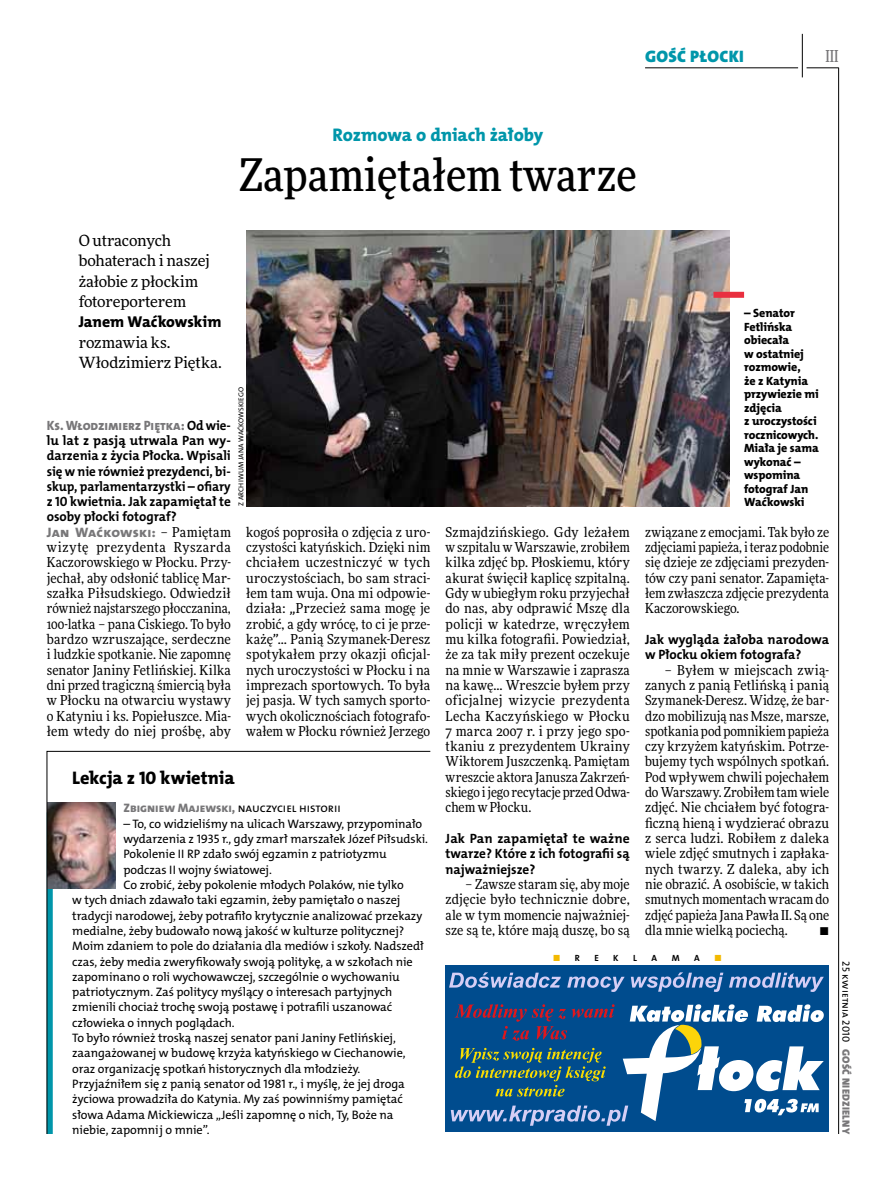
<style>
.page{position:relative;width:893px;height:1191px;background:#fff}
.page>*{position:absolute;margin:0;border:0;box-sizing:border-box;transform-origin:0 0}
.t1{font:500 45px "Freeday Narrow";color:#000}
.t2{font:18.3px "The Mix HP8 Ex Bld";letter-spacing:-.01em;color:#0096aa}
.t3{font:18.3px "The Mix HP8 Ex Bld";letter-spacing:-.005em;color:#000}
.t4{font:16.65px "The Mix HP9 Blk";letter-spacing:.02em;color:#0096aa}
.t5{font:500 16.5px "Freeday Narrow";color:#787779;scale:.9 1}
.t6{font:15.75px "The Mix HP8 Ex Bld";letter-spacing:-.005em;color:#000}
.t7{font:15.45px/20.4px "Freeday News";letter-spacing:-.01em;color:#000}
.t8{font:13.65px/15.3px "Freeday Narrow News";color:#000;text-align:justify}
.t9{font:13.65px "The Mix HP8 Ex Bld";letter-spacing:.015em;color:#787779}
.t10{font:13.5px/15.3px "The Mix HP7 Bld";color:#000;text-align:justify}
.t11{font:13.5px "The Mix HP8 Ex Bld";letter-spacing:-.005em;color:#787779;scale:.96 1}
.t12{font:12.3px "The Mix HP5 Plain";letter-spacing:-.005em;color:#000}
.t13{font:12px/13.5px "The Mix HP8 Ex Bld";letter-spacing:-.005em;color:#000}
.t14{font:10.5px "The Mix HP9 Blk";letter-spacing:.025em;color:#787779}
.t15{font:10.5px "The Mix HP5 Plain";color:#000}
.t16{font:9px "The Mix HP7 Bld";color:#000}
.t17{font:9px "The Mix HP7 Bld";color:#f3b900}
.t18{font:7.2px "The Mix HP5 Plain";letter-spacing:.015em;color:#000}
.s1{font-family:"The Mix HP7 Bld";color:#000}
.s2{font-family:"Freeday Narrow News";color:#000}
.s3{font-family:"The Mix HP5 Plain"}
.s4{font-family:"The Mix HP8 Ex Bld";color:#787779}
.s5{color:#000}
</style>
<div class="page">
<hr style="left:806px;top:68px;width:33px;height:1px;background:#000">
<hr style="left:645px;top:68px;width:153px;height:1px;background:#000">
<hr style="left:838px;top:68px;width:1px;height:1066px;background:#000">
<hr style="left:802px;top:34px;width:1px;height:43px;background:#000">
<div style="left:446px;top:965px;width:383px;height:167px;background:#004c8e"></div>
<svg style="left:449px;top:972px;width:375px;height:20px"></svg>
<svg style="left:451px;top:1004px;width:373px;height:121px"></svg>
<svg style="left:47px;top:751px;width:384px;height:383px"></svg>
<img style="left:246px;top:230px;width:483px;height:276px">
<div style="left:713px;top:292px;width:31px;height:6px;background:#e92f3f"></div>
<p class="t4" style="left:645px;top:46px;width:100px">GOŚĆ PŁOCKI</p>
<h2 class="t2" style="left:333px;top:123px;width:212px">Rozmowa o dniach żałoby</h2>
<h1 class="t1" style="left:239px;top:147px;width:399px">Zapamiętałem twarze</h1>
<p class="t5" style="left:825px;top:46px;width:16px">III</p>
<p class="t7" style="left:79px;top:230px;width:133px">O utraconych bohaterach i naszej żałobie z płockim fotoreporterem</p>
<p class="t6" style="left:79px;top:312px;width:143px">Janem Waćkowskim</p>
<p class="t7" style="left:79px;top:332px;width:145px">rozmawia ks.<br>Włodzimierz Piętka.</p>
<p class="t13" style="left:744px;top:306px;width:76px">– Senator<br>Fetlińska obiecała<br>w ostatniej rozmowie,<br>że z Katynia przywiezie mi zdjęcia<br>z uroczystości rocznicowych.<br>Miała je sama wykonać – wspomina fotograf Jan</p>
<p class="t18" style="left:236px;top:506px;width:121px;rotate:-90deg">Z archiwum Jana Waćkowskiego</p>
<p class="t11" style="left:47px;top:416px;width:193px">Ks. Włodzimierz Piętka: <span class="s1">Od wie-</span></p>
<p class="t10" style="left:47px;top:433px;width:186px">lu lat z pasją utrwala Pan wy&shy;darzenia z życia Płocka. Wpisali się w nie również prezydenci, bi&shy;skup, parlamentarzystki – ofiary z 10 kwietnia. Jak zapamiętał te osoby płocki fotograf?</p>
<p class="t9" style="left:47px;top:523px;width:186px">Jan Waćkowski: <span class="s2">– Pamiętam</span></p>
<p class="t8" style="left:47px;top:539px;width:186px">wizytę prezydenta Ryszarda Kaczorowskiego w Płocku. Przy&shy;jechał, aby odsłonić tablicę Mar&shy;szałka Piłsudskiego. Odwiedził również najstarszego płocczanina, 100-latka – pana Ciskiego. To było bardzo wzruszające, serdeczne i ludzkie spotkanie. Nie zapomnę senator Janiny Fetlińskiej. Kilka dni przed tragiczną śmiercią była w Płocku na otwarciu wystawy o Katyniu i ks. Popiełuszce. Mia&shy;łem wtedy do niej prośbę, aby</p>
<p class="t13" style="left:744px;top:495px;width:62px">Waćkowski</p>
<p class="t8" style="left:246px;top:524px;width:186px">kogoś poprosiła o zdjęcia z uro&shy;czystości katyńskich. Dzięki nim chciałem uczestniczyć w tych uroczystościach, bo sam straci&shy;łem tam wuja. Ona mi odpowie&shy;działa: <span class="s3">„</span>Przecież sama mogę je zrobić, a gdy wrócę, to ci je prze&shy;każę<span class="s3">”</span>… Panią Szymanek-Deresz spotykałem przy okazji oficjal&shy;nych uroczystości w Płocku i na imprezach sportowych. To była jej pasja. W tych samych sporto&shy;wych okolicznościach fotografo&shy;wałem w Płocku również Jerzego</p>
<p class="t8" style="left:446px;top:524px;width:186px">Szmajdzińskiego. Gdy leżałem w szpitalu w Warszawie, zrobiłem kilka zdjęć bp. Płoskiemu, który akurat święcił kaplicę szpitalną.<br>Gdy w ubiegłym roku przyjechał do nas, aby odprawić Mszę dla policji w katedrze, wręczyłem mu kilka fotografii. Powiedział, że za tak miły prezent oczekuje na mnie w Warszawie i zaprasza na kawę… Wreszcie byłem przy oficjalnej wizycie prezydenta Lecha Kaczyńskiego w Płocku 7 marca 2007 r. i przy jego spo&shy;tkaniu z prezydentem Ukrainy Wiktorem Juszczenką. Pamiętam wreszcie aktora Janusza Zakrzeń&shy;skiego i jego recytacje przed Odwa&shy;chem w Płocku.</p>
<p class="t10" style="left:446px;top:831px;width:186px">Jak Pan zapamiętał te ważne twarze? Które z ich fotografii są najważniejsze?</p>
<p class="t8" style="left:446px;top:876px;width:186px;text-indent:20px">– Zawsze staram się, aby moje zdjęcie było technicznie dobre, ale w tym momencie najważniej&shy;sze są te, które mają duszę, bo są</p>
<p class="t8" style="left:645px;top:524px;width:186px">związane z emocjami. Tak było ze zdjęciami papieża, i teraz podobnie się dzieje ze zdjęciami prezyden&shy;tów czy pani senator. Zapamięta&shy;łem zwłaszcza zdjęcie prezydenta Kaczorowskiego.</p>
<p class="t10" style="left:645px;top:632px;width:186px">Jak wygląda żałoba narodowa w Płocku okiem fotografa?</p>
<p class="t8" style="left:645px;top:662px;width:186px;text-indent:20px">– Byłem w miejscach zwią&shy;zanych z panią Fetlińską i panią Szymanek-Deresz. Widzę, że bar&shy;dzo mobilizują nas Msze, marsze, spotkania pod pomnikiem papieża czy krzyżem katyńskim. Potrze&shy;bujemy tych wspólnych spotkań.<br>Pod wpływem chwili pojechałem do Warszawy. Zrobiłem tam wiele zdjęć. Nie chciałem być fotogra&shy;ficzną hieną i wydzierać obrazu z serca ludzi. Robiłem z daleka wiele zdjęć smutnych i zapłaka&shy;nych twarzy. Z daleka, aby ich nie obrazić. A osobiście, w takich smutnych momentach wracam do zdjęć papieża Jana Pawła II. Są one dla mnie wielką pociechą.</p>
<h2 class="t3" style="left:72px;top:766px;width:164px">Lekcja z 10 kwietnia</h2>
<p class="t12" style="left:124px;top:800px;width:219px"><span class="s4">Zbigniew Majewski,</span> nauczyciel historii</p>
<p class="t12" style="left:124px;top:815px;width:300px">– To, co widzieliśmy na ulicach Warszawy, przypominało</p>
<p class="t12" style="left:124px;top:831px;width:306px">wydarzenia z 1935 r., gdy zmarł marszałek Józef Piłsudski.</p>
<p class="t12" style="left:124px;top:846px;width:265px">Pokolenie II RP zdało swój egzamin z patriotyzmu</p>
<p class="t12" style="left:124px;top:861px;width:150px">podczas II wojny światowej.</p>
<p class="t12" style="left:124px;top:877px;width:282px">Co zrobić, żeby pokolenie młodych Polaków, nie tylko</p>
<p class="t12" style="left:72px;top:892px;width:330px">w tych dniach zdawało taki egzamin, żeby pamiętało o naszej</p>
<p class="t12" style="left:72px;top:907px;width:351px">tradycji narodowej, żeby potrafiło krytycznie analizować przekazy</p>
<p class="t12" style="left:72px;top:922px;width:334px">medialne, żeby budowało nową jakość w kulturze politycznej?</p>
<p class="t12" style="left:72px;top:938px;width:353px">Moim zdaniem to pole do działania dla mediów i szkoły. N adszedł</p>
<p class="t12" style="left:72px;top:953px;width:342px">czas, żeby media zweryfikowały swoją politykę, a w szkołach nie</p>
<p class="t12" style="left:72px;top:968px;width:329px">zapominano o roli wychowawczej, szczególnie o wychowaniu</p>
<p class="t12" style="left:72px;top:984px;width:321px">patriotycznym. Zaś politycy myślący o interesach partyjnych</p>
<p class="t12" style="left:72px;top:999px;width:321px">zmienili chociaż trochę swoją postawę i potrafili uszanować</p>
<p class="t12" style="left:72px;top:1014px;width:164px">człowieka o innych poglądach.</p>
<p class="t12" style="left:72px;top:1030px;width:325px">To było również troską naszej senator pani Janiny Fetlińskiej,</p>
<p class="t12" style="left:72px;top:1045px;width:335px">zaangażowanej w budowę krzyża katyńskiego w Ciechanowie,</p>
<p class="t12" style="left:72px;top:1060px;width:290px">oraz organizację spotkań historycznych dla młodzieży.</p>
<p class="t12" style="left:72px;top:1075px;width:334px">Przyjaźniłem się z panią senator od 1981 r., i myślę, że jej droga</p>
<p class="t12" style="left:72px;top:1091px;width:332px">życiowa prowadziła do Katynia. My zaś powinniśmy pamiętać</p>
<p class="t12" style="left:72px;top:1106px;width:323px">słowa Adama Mickiewicza „Jeśli zapomnę o nich, Ty, Boże na</p>
<p class="t12" style="left:72px;top:1121px;width:139px">niebie, zapomnij o mnie”.</p>
<p class="t8" style="left:819px;top:922px;width:11px">•</p>
<p class="t17" style="left:553px;top:952px;width:28px">■ <span class="s5">r</span></p>
<p class="t16" style="left:594px;top:952px;width:6px">e</p>
<p class="t16" style="left:613px;top:952px;width:6px">k</p>
<p class="t16" style="left:633px;top:952px;width:5px">l</p>
<p class="t16" style="left:651px;top:952px;width:7px">a</p>
<p class="t16" style="left:672px;top:952px;width:9px">m</p>
<p class="t16" style="left:694px;top:952px;width:7px">a</p>
<p class="t17" style="left:714px;top:952px;width:9px">■</p>
<p class="t15" style="left:853px;top:961px;width:82px;rotate:90deg">25 kwietnia 2010</p>
<p class="t14" style="left:853px;top:1049px;width:86px;rotate:90deg">GOŚĆ NIEDZIELNY</p>
</div>
